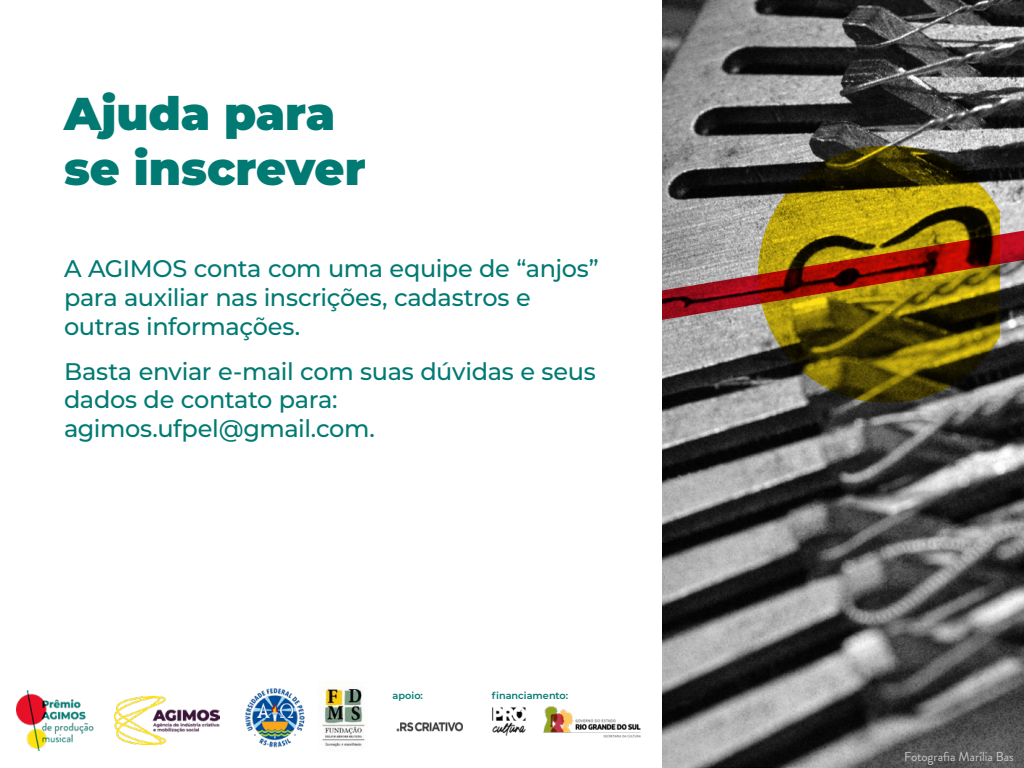
<style>
.page{position:relative;width:1024px;height:768px;background:#fff}
.page>*{position:absolute;margin:0;border:0;box-sizing:border-box;transform-origin:0 0}
.t1{font:900 46px/55.2px "Montserrat";color:#017a73}
.t2{font:500 24px/28.8px "Montserrat";letter-spacing:-.015em;color:#017a73}
.t3{font:13px "Brandon Grotesque";letter-spacing:-.005em;color:#c6c6c6}
.t4{font:600 9.8px "Montserrat";color:#017a73}
</style>
<div class="page">
<img style="left:662px;top:0;width:362px;height:768px">
<svg style="left:758px;top:146px;width:242px;height:256px;background:#665c1f"></svg>
<svg style="left:662px;top:227px;width:362px;height:94px;background:#8d5e2c"></svg>
<img style="left:245px;top:688px;width:60px;height:60px">
<img style="left:318px;top:682px;width:47px;height:65px">
<img style="left:396px;top:722px;width:67px;height:10px">
<img style="left:492px;top:706px;width:149px;height:32px">
<img style="left:115px;top:696px;width:104px;height:49px">
<img style="left:16px;top:691px;width:78px;height:59px">
<h1 class="t1" style="left:64px;top:83px;width:303px">Ajuda para se inscrever</h1>
<p class="t2" style="left:64px;top:253px;width:536px">A AGIMOS conta com uma equipe de “anjos” para auxiliar nas inscrições, cadastros e outras informações.</p>
<p class="t2" style="left:64px;top:356px;width:533px">Basta enviar e-mail com suas dúvidas e seus dados de contato para: agimos.ufpel@gmail.com.</p>
<p class="t4" style="left:393px;top:688px;width:32px">apoio:</p>
<p class="t4" style="left:492px;top:688px;width:78px">financiamento:</p>
<p class="t3" style="left:904px;top:748px;width:111px">Fotografia Marília Bas</p>
</div>
